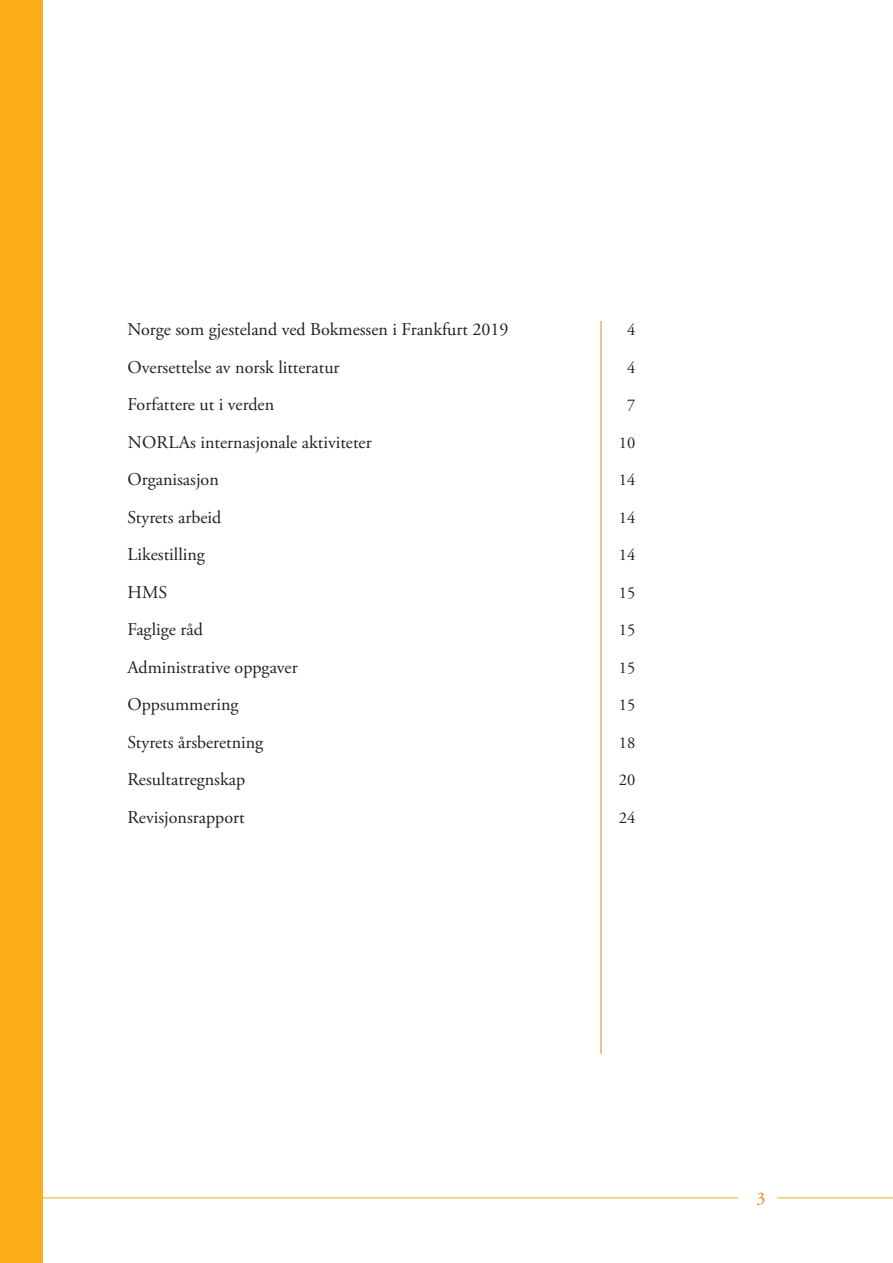
<style>
.page{position:relative;width:893px;height:1263px;background:#fff}
.page>*{position:absolute;margin:0;border:0;box-sizing:border-box;transform-origin:0 0}
.brød{font:18px "Adobe Garamond Pro";color:#231f20}
.Tittel{font:17.85px "Adobe Garamond Pro";color:#f08021}
.t1{font:16.5px "Adobe Garamond Pro";color:#231f20}
</style>
<div class="page">
<hr style="left:0;top:1197px;width:738px;height:1px;background:#faad19">
<hr style="left:777px;top:1197px;width:116px;height:1px;background:#faad19">
<hr style="left:601px;top:321px;width:1px;height:733px;background:#f08021">
<div style="left:0;top:0;width:43px;height:1263px;background:#faad19"></div>
<p class="brød" style="left:128px;top:319px;width:383px">Norge som gjesteland ved Bokmessen i Frankfurt 2019</p>
<p class="brød" style="left:128px;top:356px;width:214px">Oversettelse av norsk litteratur</p>
<p class="brød" style="left:128px;top:394px;width:148px">Forfattere ut i verden</p>
<p class="brød" style="left:128px;top:431px;width:245px">NORLAs internasjonale aktiviteter</p>
<p class="brød" style="left:128px;top:469px;width:93px">Organisasjon</p>
<p class="brød" style="left:128px;top:506px;width:95px">Styrets arbeid</p>
<p class="brød" style="left:128px;top:544px;width:79px">Likestilling</p>
<p class="brød" style="left:128px;top:581px;width:41px">HMS</p>
<p class="brød" style="left:128px;top:619px;width:77px">Faglige råd</p>
<p class="brød" style="left:128px;top:656px;width:172px">Administrative oppgaver</p>
<p class="brød" style="left:128px;top:694px;width:113px">Oppsummering</p>
<p class="brød" style="left:128px;top:731px;width:137px">Styrets årsberetning</p>
<p class="brød" style="left:128px;top:769px;width:119px">Resultatregnskap</p>
<p class="brød" style="left:128px;top:806px;width:119px">Revisjonsrapport</p>
<h2 class="t1" style="left:627px;top:320px;width:10px">4</h2>
<h2 class="t1" style="left:627px;top:358px;width:10px">4</h2>
<h2 class="t1" style="left:627px;top:395px;width:10px">7</h2>
<h2 class="t1" style="left:619px;top:433px;width:18px">10</h2>
<h2 class="t1" style="left:619px;top:470px;width:18px">14</h2>
<h2 class="t1" style="left:619px;top:508px;width:18px">14</h2>
<h2 class="t1" style="left:619px;top:545px;width:18px">14</h2>
<h2 class="t1" style="left:619px;top:583px;width:18px">15</h2>
<h2 class="t1" style="left:619px;top:620px;width:18px">15</h2>
<h2 class="t1" style="left:619px;top:658px;width:18px">15</h2>
<h2 class="t1" style="left:619px;top:695px;width:18px">15</h2>
<h2 class="t1" style="left:619px;top:733px;width:18px">18</h2>
<h2 class="t1" style="left:619px;top:770px;width:18px">20</h2>
<h2 class="t1" style="left:619px;top:808px;width:18px">24</h2>
<p class="Tittel" style="left:756px;top:1188px;width:10px">3</p>
</div>
